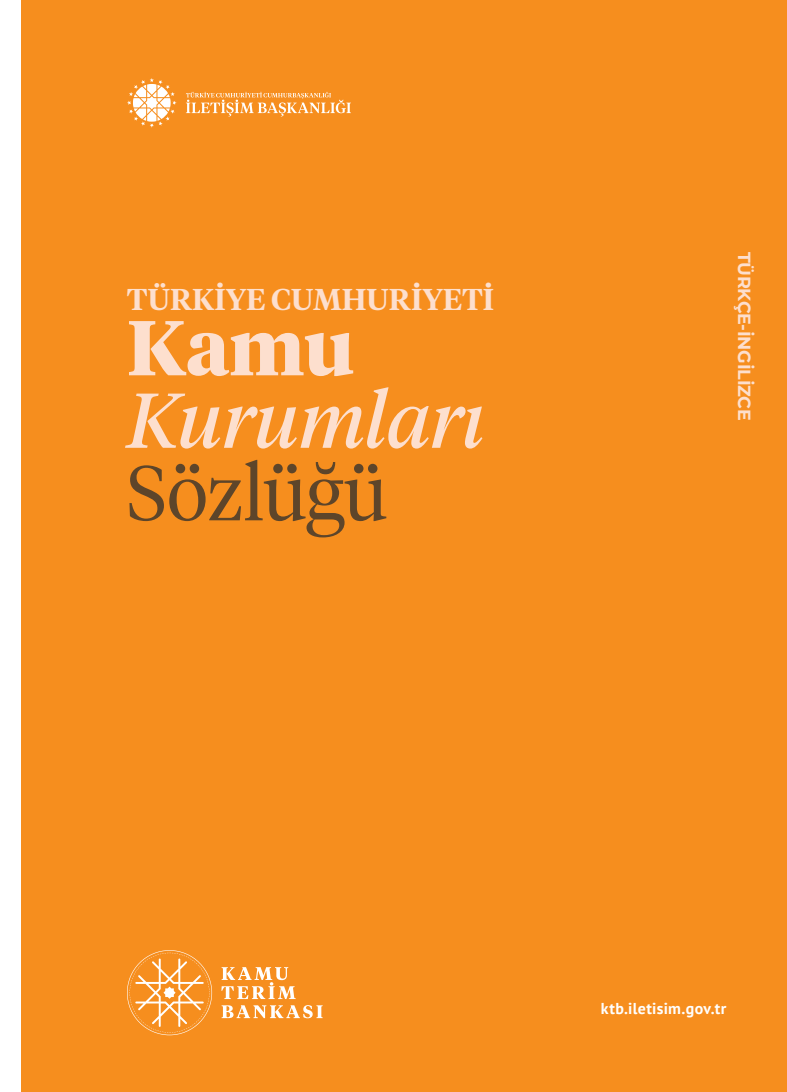
<style>
.page{position:relative;width:787px;height:1092px;background:#fff}
.page>*{position:absolute;margin:0;border:0;box-sizing:border-box;transform-origin:0 0}
.t1{font:italic 77.25px "Tiempos Headline";color:#fddfce}
.t2{font:300 77.25px "Tiempos Headline";color:#5d452a}
.t3{font:700 77.25px "Tiempos Headline";color:#fddfce}
.t4{font:600 30px "Tiempos Headline";color:#fddfce}
.t5{font:700 17.5px "Montserrat";letter-spacing:-.015em;color:#fddfce}
.t6{font:700 15.75px "PT Sans";letter-spacing:.02em;color:#fff}
</style>
<div class="page">
<div style="left:21px;top:0;width:766px;height:1091px;background:#f68e1e"></div>
<svg style="left:127px;top:950px;width:85px;height:85px"></svg>
<svg style="left:221px;top:967px;width:74px;height:31px"></svg>
<svg style="left:222px;top:1005px;width:101px;height:13px"></svg>
<svg style="left:186px;top:92px;width:165px;height:24px"></svg>
<svg style="left:127px;top:78px;width:50px;height:50px"></svg>
<h2 class="t4" style="left:127px;top:278px;width:369px">TÜRKİYE CUMHURİYETİ</h2>
<h1 class="t3" style="left:127px;top:294px;width:229px">Kamu</h1>
<h1 class="t1" style="left:127px;top:368px;width:359px">Kurumları</h1>
<h1 class="t2" style="left:127px;top:440px;width:262px">Sözlüğü</h1>
<p class="t5" style="left:757px;top:252px;width:170px;rotate:90deg">TÜRKÇE-İNGİLİZCE</p>
<p class="t6" style="left:601px;top:998px;width:127px">ktb.iletisim.gov.tr</p>
</div>
